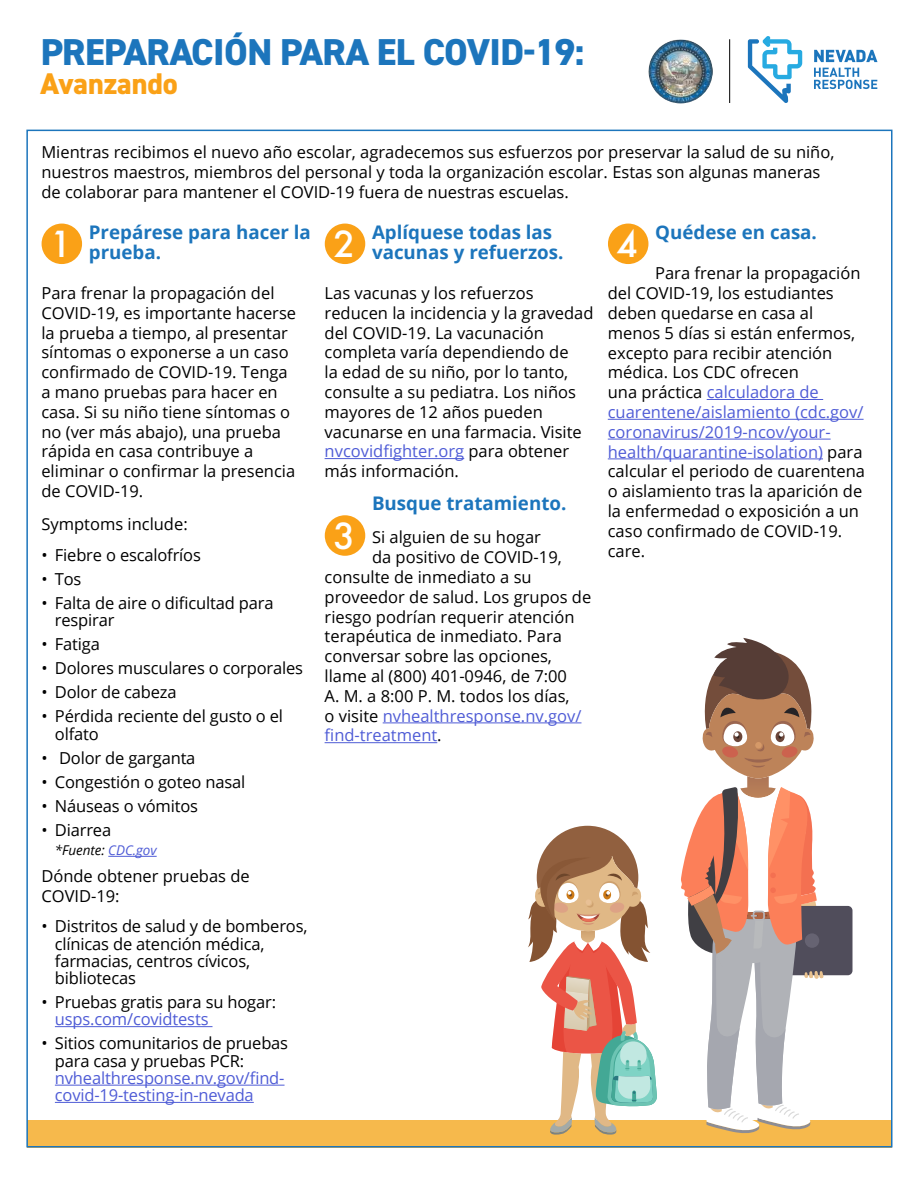
<style>
.page{position:relative;width:918px;height:1188px;background:#fff}
.page>*{position:absolute;margin:0;border:0;box-sizing:border-box;transform-origin:0 0}
.t1{font:800 37.5px "DIN2014";letter-spacing:-.015em;color:#1c75bc}
.t2{font:500 34.8px "Futura";color:#fff}
.t3{font:800 30px "DIN2014";color:#faa117}
.t4{font:700 18.75px/19.5px "Open Sans";color:#1c75bc}
.t5{font:16.5px/19.8px "Open Sans";color:#000}
.t6{font:16.5px/17.2px "Open Sans";letter-spacing:-.01em;color:#4f5cd6}
.t7{font:italic 13.5px "Open Sans";letter-spacing:-.005em;color:#000}
.s1{color:#4f5cd6}
.s2{color:#000}
</style>
<div class="page">
<div style="left:27px;top:1120px;width:865px;height:28px;background:#f6b94c"></div>
<hr style="left:108px;top:856px;width:49px;height:1px;background:#4f5cd6">
<hr style="left:55px;top:1026px;width:158px;height:1px;background:#4f5cd6">
<hr style="left:55px;top:1085px;width:230px;height:1px;background:#4f5cd6">
<hr style="left:55px;top:1102px;width:199px;height:1px;background:#4f5cd6">
<hr style="left:325px;top:458px;width:139px;height:1px;background:#4f5cd6">
<hr style="left:383px;top:722px;width:198px;height:1px;background:#4f5cd6">
<hr style="left:325px;top:742px;width:112px;height:1px;background:#4f5cd6">
<hr style="left:707px;top:399px;width:116px;height:1px;background:#4f5cd6">
<hr style="left:608px;top:419px;width:256px;height:1px;background:#4f5cd6">
<hr style="left:608px;top:439px;width:223px;height:1px;background:#4f5cd6">
<hr style="left:608px;top:458px;width:215px;height:1px;background:#4f5cd6">
<div style="left:325px;top:515px;width:40px;height:41px;background:#faa117;border-radius:50%"></div>
<div style="left:42px;top:224px;width:40px;height:40px;background:#faa117;border-radius:50%"></div>
<div style="left:608px;top:224px;width:40px;height:40px;background:#faa117;border-radius:50%"></div>
<div style="left:325px;top:224px;width:40px;height:40px;background:#faa117;border-radius:50%"></div>
<svg style="left:748px;top:36px;width:54px;height:67px"></svg>
<svg style="left:814px;top:50px;width:64px;height:12px"></svg>
<svg style="left:814px;top:68px;width:63px;height:21px"></svg>
<hr style="left:729px;top:39px;width:1px;height:64px;background:#000">
<img style="left:648px;top:39px;width:65px;height:64px;border-radius:32px">
<svg style="left:528px;top:826px;width:129px;height:309px"></svg>
<div style="left:772px;top:906px;width:80px;height:69px;background:#504d5b;border-radius:5px"></div>
<svg style="left:681px;top:638px;width:148px;height:495px"></svg>
<h1 class="t1" style="left:41px;top:27px;width:545px">PREPARACIÓN PARA EL COVID-19:</h1>
<h3 class="t3" style="left:40px;top:64px;width:139px">Avanzando</h3>
<p class="t5" style="left:41px;top:142px;width:795px">Mientras recibimos el nuevo año escolar, agradecemos sus esfuerzos por preservar la salud de su niño, nuestros maestros, miembros del personal y toda la organización escolar. Estas son algunas maneras de colaborar para mantener el COVID-19 fuera de nuestras escuelas.</p>
<p class="t4" style="left:89px;top:222px;width:224px">Prepárese para hacer la prueba.</p>
<p class="t5" style="left:41px;top:283px;width:256px">Para frenar la propagación del<br>COVID-19, es importante hacerse la prueba a tiempo, al presentar síntomas o exponerse a un caso confirmado de COVID-19. Tenga a mano pruebas para hacer en casa. Si su niño tiene síntomas o no (ver más abajo), una prueba rápida en casa contribuye a eliminar o confirmar la presencia de COVID-19.</p>
<p class="t5" style="left:41px;top:514px;width:148px">Symptoms include:</p>
<p class="t5" style="left:41px;top:545px;width:161px">• Fiebre o escalofríos</p>
<p class="t5" style="left:41px;top:569px;width:42px">• Tos</p>
<p class="t5" style="left:55px;top:594px;width:220px;line-height:17.2px;text-indent:-13px">• Falta de aire o dificultad para respirar</p>
<p class="t5" style="left:41px;top:634px;width:60px">• Fatiga</p>
<p class="t5" style="left:41px;top:658px;width:263px">• Dolores musculares o corporales</p>
<p class="t5" style="left:41px;top:682px;width:137px">• Dolor de cabeza</p>
<p class="t5" style="left:55px;top:707px;width:230px;line-height:17.2px;text-indent:-13px">• Pérdida reciente del gusto o el olfato</p>
<p class="t5" style="left:41px;top:747px;width:156px">• Dolor de garganta</p>
<p class="t5" style="left:41px;top:771px;width:205px">• Congestión o goteo nasal</p>
<p class="t5" style="left:41px;top:795px;width:158px">• Náuseas o vómitos</p>
<p class="t5" style="left:41px;top:819px;width:71px">• Diarrea</p>
<p class="t7" style="left:55px;top:841px;width:103px">*Fuente: <span class="s1">CDC.gov</span></p>
<p class="t5" style="left:41px;top:866px;width:210px">Dónde obtener pruebas de<br>COVID-19:</p>
<p class="t5" style="left:55px;top:917px;width:254px;line-height:17.2px;text-indent:-13px">• Distritos de salud y de bomberos, clínicas de atención médica, farmacias, centros cívicos, bibliotecas</p>
<p class="t5" style="left:41px;top:992px;width:236px">• Pruebas gratis para su hogar:</p>
<p class="t6" style="left:55px;top:1010px;width:155px">usps.com/covidtests</p>
<p class="t5" style="left:55px;top:1034px;width:235px;line-height:17.2px;text-indent:-13px">• Sitios comunitarios de pruebas para casa y pruebas PCR:</p>
<p class="t6" style="left:55px;top:1069px;width:231px">nvhealthresponse.nv.gov/find&shy;covid-19-testing-in-nevada</p>
<p class="t4" style="left:372px;top:222px;width:193px">Aplíquese todas las vacunas y refuerzos.</p>
<p class="t5" style="left:325px;top:283px;width:270px">Las vacunas y los refuerzos reducen la incidencia y la gravedad del COVID-19. La vacunación completa varía dependiendo de<br>la edad de su niño, por lo tanto, consulte a su pediatra. Los niños mayores de 12 años pueden vacunarse en una farmacia. Visite <span class="s1">nvcovidfighter.org</span> para obtener más información.</p>
<p class="t4" style="left:372px;top:493px;width:196px">Busque tratamiento.</p>
<p class="t5" style="left:372px;top:527px;width:170px">Si alguien de su hogar</p>
<p class="t5" style="left:372px;top:547px;width:191px">da positivo de COVID-19,</p>
<p class="t5" style="left:325px;top:567px;width:209px">consulte de inmediato a su</p>
<p class="t5" style="left:325px;top:587px;width:268px">proveedor de salud. Los grupos de</p>
<p class="t5" style="left:325px;top:606px;width:251px">riesgo podrían requerir atención</p>
<p class="t5" style="left:325px;top:626px;width:239px">terapéutica de inmediato. Para</p>
<p class="t5" style="left:325px;top:646px;width:229px">conversar sobre las opciones,</p>
<p class="t5" style="left:325px;top:666px;width:244px">llame al (800) 401-0946, de 7:00</p>
<p class="t5" style="left:325px;top:686px;width:247px">A. M. a 8:00 P. M. todos los días,</p>
<p class="t6" style="left:325px;top:707px;width:258px"><span class="s2">o visite</span> nvhealthresponse.nv.gov/</p>
<p class="t6" style="left:325px;top:726px;width:119px">find-treatment<span class="s2">.</span></p>
<p class="t4" style="left:655px;top:222px;width:163px">Quédese en casa.</p>
<p class="t5" style="left:608px;top:263px;width:259px;text-indent:47px">Para frenar la propagación del COVID-19, los estudiantes deben quedarse en casa al menos 5 días si están enfermos, excepto para recibir atención médica. Los CDC ofrecen<br>una práctica <span class="s1">calculadora de cuarentene/aislamiento (cdc.gov/ coronavirus/2019-ncov/your&shy;health/quarantine-isolation)</span> para calcular el periodo de cuarentena o aislamiento tras la aparición de la enfermedad o exposición a un caso confirmado de COVID-19.</p>
<h2 class="t2" style="left:50px;top:220px;width:23px">1</h2>
<h2 class="t2" style="left:333px;top:220px;width:23px">2</h2>
<h2 class="t2" style="left:617px;top:220px;width:23px">4</h2>
<h2 class="t2" style="left:333px;top:512px;width:23px">3</h2>
<p class="t5" style="left:608px;top:540px;width:39px">care.</p>
</div>
